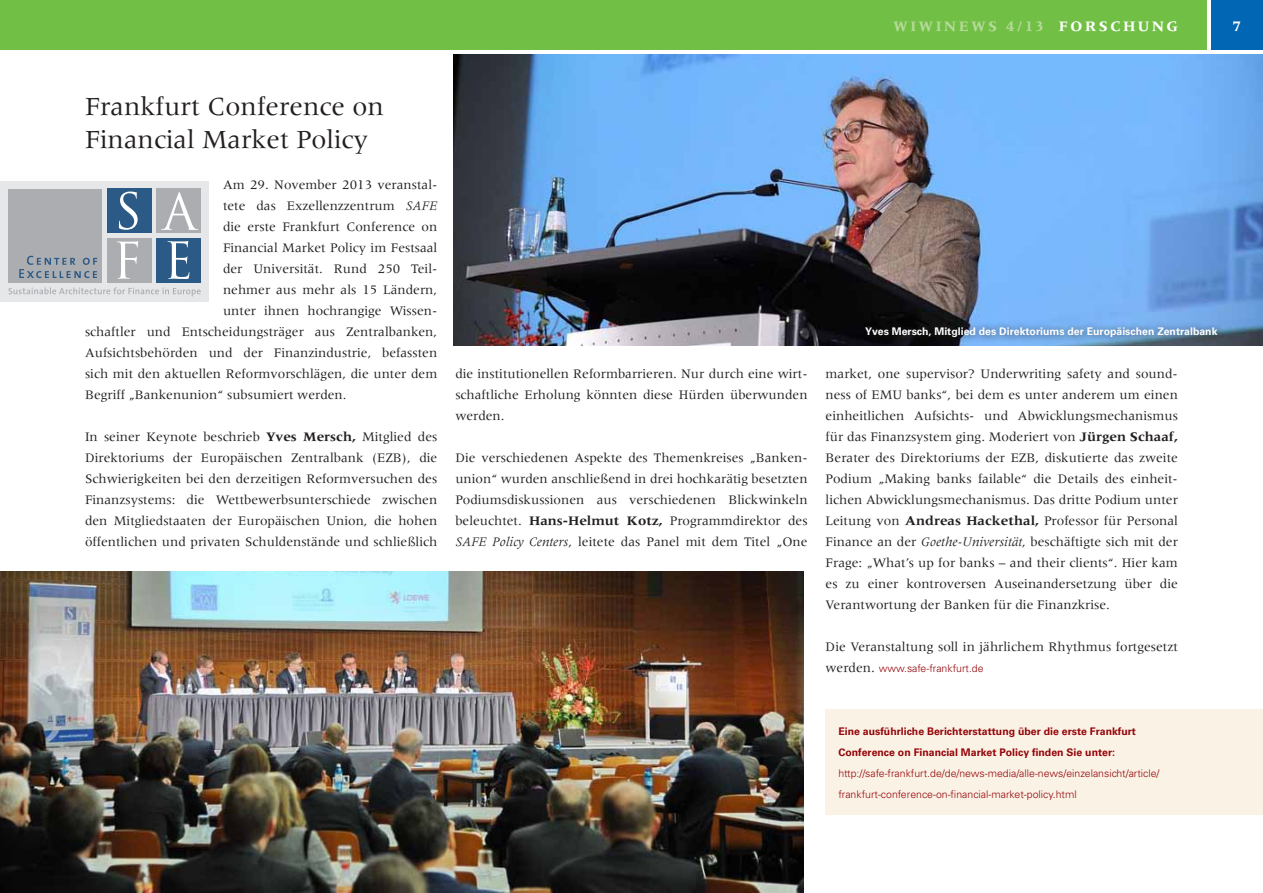
<style>
.page{position:relative;width:1263px;height:893px;background:#fff}
.page>*{position:absolute;margin:0;border:0;box-sizing:border-box;transform-origin:0 0}
.t1{font:27px/33px "Meridien";color:#231f20}
.t2{font:700 15px "Meridien";color:#fff}
.t3{font:700 15px "Meridien";color:#b6da9b}
.t4{font:13.5px/21px "Meridien";color:#231f20;text-align:justify}
.t5{font:300 10.5px/21px "Univers";color:#940408}
.t6{font:700 10.5px/21px "Univers";color:#940408}
.t7{font:700 10.5px "Univers";color:#fff}
.s1{color:#b6da9b}
.s2{font-style:italic}
.s3{font-weight:700}
.s4{font-family:"Meridien";font-weight:400;font-size:13.5px;color:#231f20}
</style>
<div class="page">
<div style="left:1211px;top:0;width:52px;height:50px;background:#0166b3"></div>
<div style="left:0;top:0;width:1207px;height:50px;background:#71bf44"></div>
<div style="left:825px;top:709px;width:438px;height:106px;background:#fbf2e6"></div>
<img style="left:0;top:571px;width:803px;height:322px">
<img style="left:454px;top:54px;width:809px;height:292px">
<div style="left:858px;top:319px;width:366px;height:26px;background:#231f20;opacity:.75"></div>
<div style="left:0;top:181px;width:208px;height:121px;background:#e6e7e9"></div>
<svg style="left:8px;top:287px;width:193px;height:9px"></svg>
<div style="left:8px;top:189px;width:93px;height:94px;background:#acadb1"></div>
<svg style="left:19px;top:256px;width:78px;height:22px"></svg>
<div style="left:107px;top:189px;width:45px;height:44px;background:#2a5a85"></div>
<svg style="left:119px;top:192px;width:19px;height:38px"></svg>
<div style="left:157px;top:189px;width:44px;height:44px;background:#acadb1"></div>
<svg style="left:161px;top:192px;width:37px;height:38px"></svg>
<div style="left:107px;top:238px;width:45px;height:45px;background:#acadb1"></div>
<svg style="left:117px;top:241px;width:21px;height:38px"></svg>
<div style="left:157px;top:238px;width:44px;height:45px;background:#2a5a85"></div>
<svg style="left:167px;top:241px;width:22px;height:38px"></svg>
<p class="t3" style="left:893px;top:18px;width:56px">WiWinews</p>
<p class="t2" style="left:1006px;top:18px;width:78px"><span class="s1">4/13</span> Forsch</p>
<p class="t2" style="left:1138px;top:18px;width:28px">ung</p>
<p class="t2" style="left:1232px;top:18px;width:10px">7</p>
<h1 class="t1" style="left:85px;top:89px;width:301px">Frankfurt Conference on<br>Financial Market Policy</h1>
<p class="t4" style="left:223px;top:174px;width:216px">Am 29. November 2013 veranstal-</p>
<p class="t4" style="left:223px;top:195px;width:216px">tete das Exzellenzzentrum <span class="s2">SAFE</span></p>
<p class="t4" style="left:223px;top:216px;width:216px">die erste Frankfurt Conference on</p>
<p class="t4" style="left:223px;top:237px;width:216px">Financial Market Policy im Festsaal</p>
<p class="t4" style="left:223px;top:258px;width:216px">der Universität. Rund 250 Teil-</p>
<p class="t4" style="left:223px;top:279px;width:216px">nehmer aus mehr als 15 Ländern,</p>
<p class="t4" style="left:223px;top:300px;width:216px">unter ihnen hochrangige Wissen-</p>
<p class="t4" style="left:85px;top:321px;width:354px">schaftler und Entscheidungsträger aus Zentralbanken,</p>
<p class="t4" style="left:85px;top:342px;width:354px">Aufsichtsbehörden und der Finanzindustrie, befassten</p>
<p class="t4" style="left:85px;top:363px;width:354px">sich mit den aktuellen Reformvorschlägen, die unter dem</p>
<p class="t4" style="left:85px;top:384px;width:263px">Begriff „Bankenunion“ subsumiert werden.</p>
<p class="t4" style="left:85px;top:426px;width:354px">In seiner Keynote beschrieb <span class="s3">Yves Mersch,</span> Mitglied des Direktoriums der Europäischen Zentralbank (EZB), die Schwierigkeiten bei den derzeitigen Reformversuchen des Finanzsystems: die Wettbewerbsunterschiede zwischen den Mitgliedstaaten der Europäischen Union, die hohen öffentlichen und privaten Schuldenstände und schließlich</p>
<p class="t4" style="left:455px;top:363px;width:354px">die institutionellen Reformbarrieren. Nur durch eine wirt&shy;schaftliche Erholung könnten diese Hürden überwunden werden.</p>
<p class="t4" style="left:455px;top:447px;width:354px;text-align:left">Die verschiedenen Aspekte des Themenkreises „Banken&shy;union“ wurden anschließend in drei hochkarätig besetzten Podiumsdiskussionen aus verschiedenen Blickwinkeln beleuchtet. <span class="s3">Hans-Helmut Kotz,</span> Programmdirektor des <span class="s2">SAFE Policy Centers</span>, leitete das Panel mit dem Titel „One</p>
<p class="t7" style="left:865px;top:326px;width:354px">Yves Mersch, Mitglied des Direktoriums der Europäischen Zentralbank</p>
<p class="t4" style="left:826px;top:363px;width:354px">market, one supervisor? Underwriting safety and sound&shy;ness of EMU banks“, bei dem es unter anderem um einen einheitlichen Aufsichts- und Abwicklungsmechanismus für das Finanzsystem ging. Moderiert von <span class="s3">Jürgen Schaaf, </span>Berater des Direktoriums der EZB, diskutierte das zweite Podium „Making banks failable“ die Details des einheit&shy;lichen Abwicklungsmechanismus. Das dritte Podium unter Leitung von <span class="s3">Andreas Hackethal,</span> Professor für Personal Finance an der <span class="s2">Goethe-Universität</span>, beschäftigte sich mit der Frage: „What’s up for banks – and their clients“. Hier kam es zu einer kontroversen Auseinandersetzung über die Verantwortung der Banken für die Finanzkrise.</p>
<p class="t4" style="left:826px;top:636px;width:354px">Die Veranstaltung soll in jährlichem Rhythmus fortgesetzt</p>
<p class="t5" style="left:826px;top:658px;width:159px"><span class="s4">werden.</span> www.safe-frankfurt.de</p>
<p class="t6" style="left:838px;top:721px;width:299px">Eine ausführliche Berichterstattung über die erste Frankfurt<br>Conference on Financial Market Policy finden Sie unter:</p>
<p class="t5" style="left:838px;top:763px;width:323px">http://safe-frankfurt.de/de/news-media/alle-news/einzelansicht/article/ frankfurt-conference-on-financial-market-policy.html</p>
</div>
